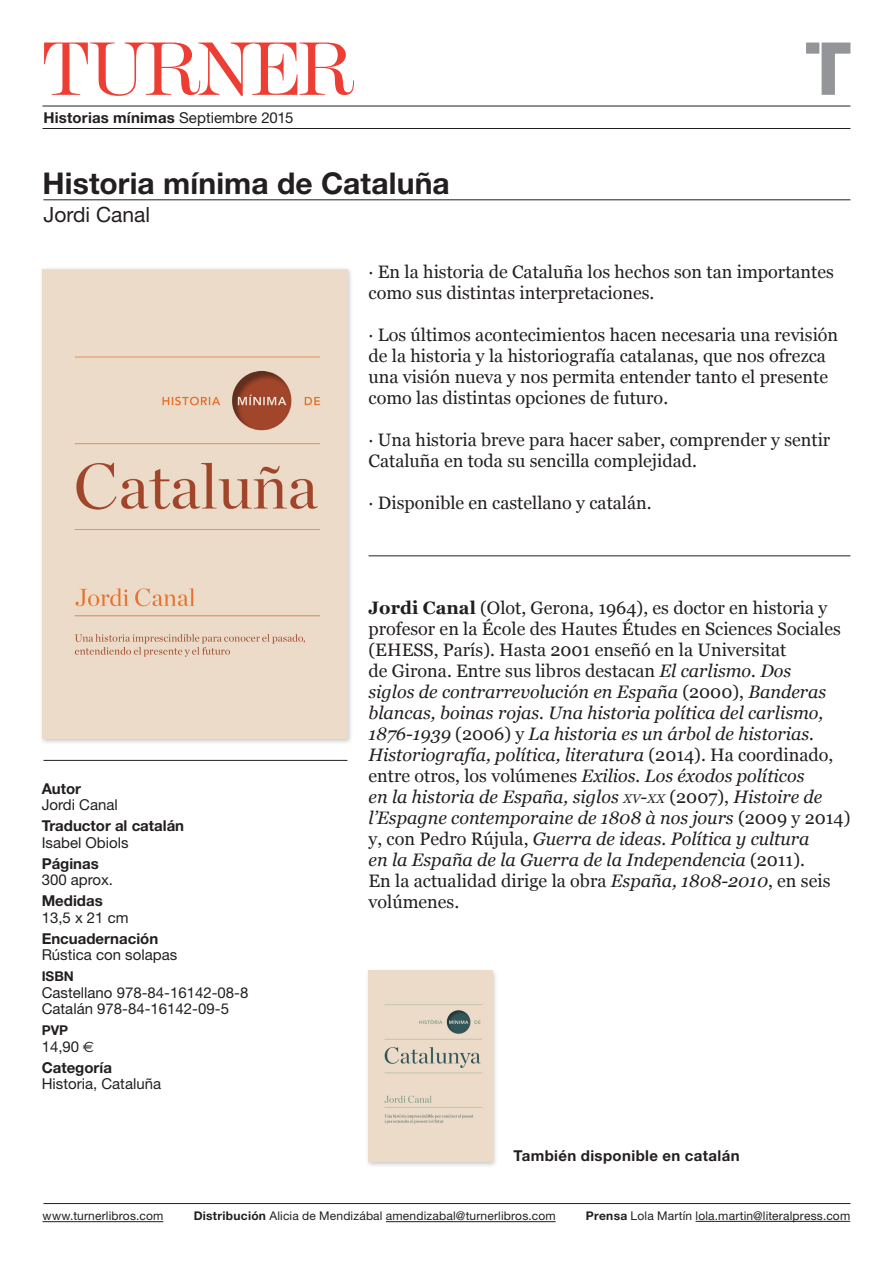
<style>
.page{position:relative;width:893px;height:1263px;background:#fff}
.page>*{position:absolute;margin:0;border:0;box-sizing:border-box;transform-origin:0 0}
.t1{font:300 78.45px "Modern No 216";letter-spacing:-.08em;color:#ee3e34}
.t2{font:700 30px "Helvetica Neue";letter-spacing:.005em;color:#231f20}
.t3{font:21px "Helvetica Neue";color:#231f20}
.body{font:italic 18px/21px "Georgia";color:#231f20}
.body-2{font:18px/21px "Georgia";color:#231f20}
.info_2{font:15px "Helvetica Neue";color:#231f20}
.info_1{font:700 15px "Helvetica Neue";color:#231f20}
.Datos{font:700 15px "Helvetica Neue LT Std";letter-spacing:.025em;color:#231f20}
.PVP_ISBN{font:700 13.5px "Helvetica Neue";color:#231f20}
.t4{font:12px "Helvetica Neue";letter-spacing:.015em;color:#231f20}
.s1{font-weight:400}
.s2{font-family:"Euro Sans"}
.s3{font-weight:700;font-style:normal}
.s4{font-style:normal}
.s5{font-size:12.6px}
.s6{font-style:inherit}
.s7{font-weight:700}
</style>
<div class="page">
<hr style="left:43px;top:106px;width:807px;height:1px;background:#231f20">
<hr style="left:43px;top:128px;width:807px;height:1px;background:#231f20">
<hr style="left:43px;top:200px;width:807px;height:1px;background:#231f20">
<svg style="left:806px;top:43px;width:44px;height:52px"></svg>
<hr style="left:43px;top:1203px;width:807px;height:1px;background:#231f20">
<hr style="left:43px;top:760px;width:304px;height:1px;background:#231f20">
<div style="left:39px;top:266px;width:314px;height:479px;background:#231f20;opacity:.25"></div>
<img style="left:43px;top:269px;width:305px;height:470px">
<hr style="left:43px;top:1221px;width:120px;height:1px;background:#231f20">
<hr style="left:386px;top:1221px;width:170px;height:1px;background:#231f20">
<hr style="left:695px;top:1221px;width:155px;height:1px;background:#231f20">
<div style="left:365px;top:968px;width:133px;height:200px;background:#231f20;opacity:.25"></div>
<img style="left:369px;top:971px;width:123px;height:190px">
<hr style="left:369px;top:556px;width:481px;height:1px;background:#231f20">
<p class="t1" style="left:43px;top:25px;width:315px">TURNER</p>
<p class="info_1" style="left:43px;top:108px;width:252px">Historias mínimas <span class="s1">Septiembre 2015</span></p>
<p class="t2" style="left:43px;top:165px;width:409px">Historia mínima de Cataluña</p>
<p class="t3" style="left:43px;top:202px;width:108px">Jordi Canal</p>
<p class="info_1" style="left:42px;top:779px;width:41px">Autor</p>
<p class="info_2" style="left:42px;top:796px;width:78px">Jordi Canal</p>
<p class="info_1" style="left:42px;top:816px;width:144px">Traductor al catalán</p>
<p class="info_2" style="left:42px;top:833px;width:88px">Isabel Obiols</p>
<p class="info_1" style="left:42px;top:854px;width:59px">Páginas</p>
<p class="info_2" style="left:42px;top:871px;width:73px">300 aprox.</p>
<p class="info_1" style="left:42px;top:891px;width:63px">Medidas</p>
<p class="info_2" style="left:42px;top:908px;width:88px">13,5 x 21 cm</p>
<p class="info_1" style="left:42px;top:929px;width:118px">Encuadernación</p>
<p class="info_2" style="left:42px;top:946px;width:137px">Rústica con solapas</p>
<p class="PVP_ISBN" style="left:42px;top:968px;width:34px">ISBN</p>
<p class="info_2" style="left:42px;top:983px;width:208px">Castellano 978-84-16142-08-8</p>
<p class="info_2" style="left:42px;top:1000px;width:189px">Catalán 978-84-16142-09-5</p>
<p class="PVP_ISBN" style="left:42px;top:1022px;width:28px">PVP</p>
<p class="info_2" style="left:42px;top:1037px;width:54px">14,90 <span class="s2">€</span></p>
<p class="info_1" style="left:42px;top:1058px;width:72px">Categoría</p>
<p class="info_2" style="left:42px;top:1075px;width:121px">Historia, Cataluña</p>
<p class="body-2" style="left:369px;top:261px;width:467px">· En la historia de Cataluña los hechos son tan importantes como sus distintas interpretaciones.</p>
<p class="body-2" style="left:369px;top:324px;width:471px">· Los últimos acontecimientos hacen necesaria una revisión de la historia y la historiografía catalanas, que nos ofrezca una visión nueva y nos permita entender tanto el presente como las distintas opciones de futuro.</p>
<p class="body-2" style="left:369px;top:429px;width:463px">· Una historia breve para hacer saber, comprender y sentir<br>Cataluña en toda su sencilla complejidad.</p>
<p class="body-2" style="left:369px;top:492px;width:285px">· Disponible en castellano y catalán.</p>
<p class="body" style="left:369px;top:597px;width:483px"><span class="s3">Jordi Canal</span> <span class="s4">(Olot, Gerona, 1964), es doctor en historia y profesor en la École des Hautes Études en Sciences Sociales (EHESS, París). Hasta 2001 enseñó en la Universitat<br>de Girona. Entre sus libros destacan</span> El carlismo. Dos<br>siglos de contrarrevolución en España <span class="s4">(2000),</span> Banderas blancas, boinas rojas. Una historia política del carlismo, 1876-1939 <span class="s4">(2006) y</span> La historia es un árbol de historias.<br>Historiografía, política, literatura <span class="s4">(2014). Ha coordinado, entre otros, los volúmenes</span> Exilios. Los éxodos políticos<br>en la historia de España, siglos <span class="s5">XV</span><span class="s6">-</span><span class="s5">XX</span> <span class="s4">(2007),</span> Histoire de l’Espagne contemporaine de 1808 à nos jours <span class="s4">(2009 y 2014) y, con Pedro Rújula,</span> Guerra de ideas. Política y cultura<br>en la España de la Guerra de la Independencia <span class="s4">(2011).<br>En la actualidad dirige la obra</span> España, 1808-2010<span class="s4">, en seis volúmenes.</span></p>
<p class="Datos" style="left:513px;top:1147px;width:228px">También disponible en catalán</p>
<p class="t4" style="left:43px;top:1209px;width:122px">www.turnerlibros.com</p>
<p class="t4" style="left:194px;top:1209px;width:363px"><span class="s7">Distribución</span> Alicia de Mendizábal amendizabal@turnerlibros.com</p>
<p class="t4" style="left:586px;top:1209px;width:266px"><span class="s7">Prensa</span> Lola Martín lola.martin@literalpress.com</p>
</div>
